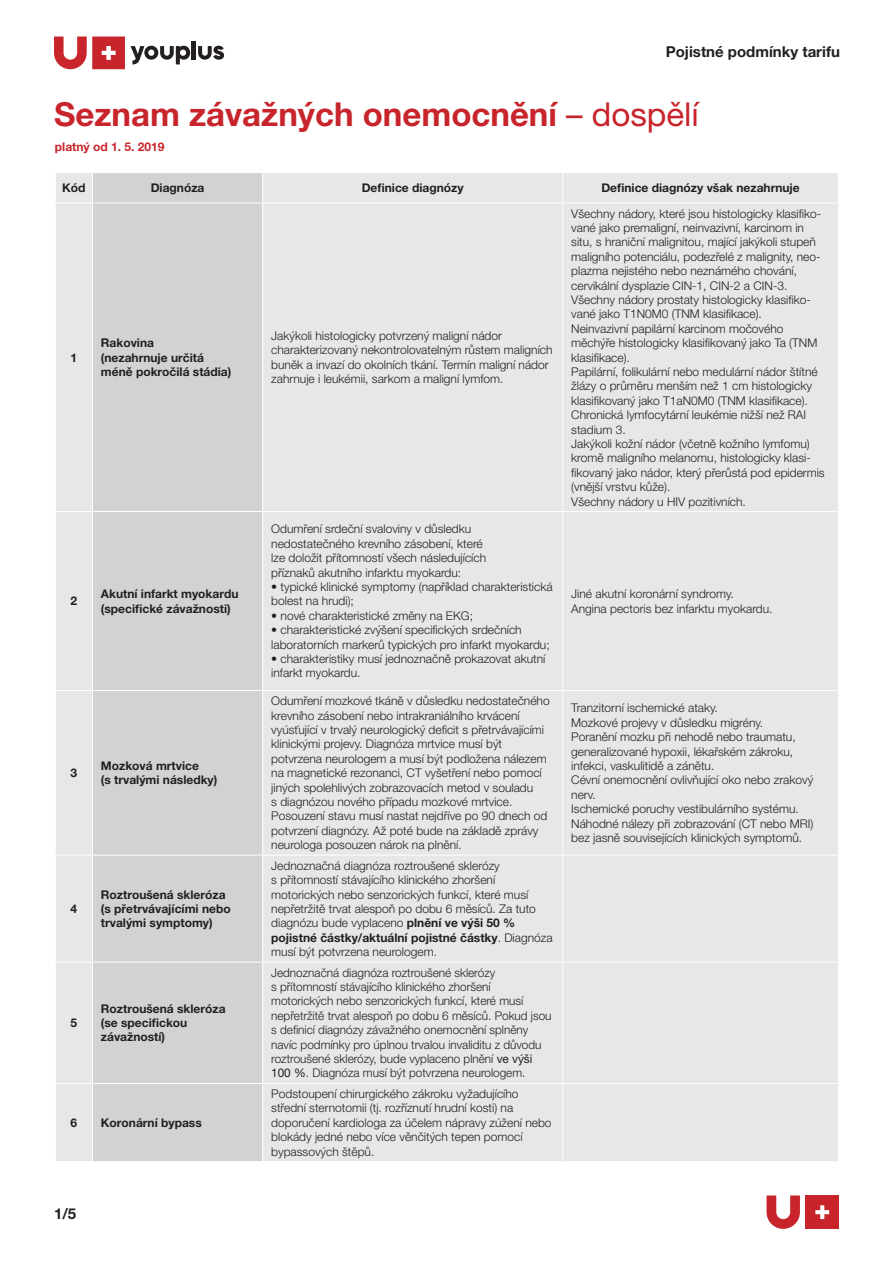
<style>
.page{position:relative;width:893px;height:1263px;background:#fff}
.page>*{position:absolute;margin:0;border:0;box-sizing:border-box;transform-origin:0 0}
.t1{font:700 33px "Helvetica Neue LT Pro";color:#c8242b}
.t2{font:700 15px "Helvetica Neue LT Pro";color:#231f20}
.t3{font:300 12px/14.4px "Helvetica Neue LT Pro";color:#231f20}
.t4{font:700 12px/14.4px "Helvetica Neue LT Pro";color:#231f20}
.t5{font:700 12px "Helvetica Neue LT Pro";color:#c8242b}
.s1{font-weight:400}
.s2{font-weight:700}
</style>
<div class="page">
<svg style="left:54px;top:37px;width:71px;height:32px"></svg>
<hr style="left:192px;top:41px;width:4px;height:19px;background:#231f20">
<svg style="left:198px;top:46px;width:26px;height:14px"></svg>
<svg style="left:131px;top:46px;width:59px;height:18px"></svg>
<svg style="left:766px;top:1195px;width:34px;height:34px"></svg>
<div style="left:806px;top:1195px;width:33px;height:34px;background:#c8242b"></div>
<svg style="left:815px;top:1205px;width:14px;height:14px"></svg>
<div style="left:56px;top:173px;width:782px;height:988px;background:#e6e7e9"></div>
<div style="left:93px;top:173px;width:169px;height:988px;background:#d1d2d4"></div>
<hr style="left:92px;top:1084px;width:1px;height:77px;background:#fff">
<hr style="left:262px;top:1084px;width:1px;height:77px;background:#fff">
<hr style="left:562px;top:1084px;width:1px;height:77px;background:#fff">
<hr style="left:92px;top:512px;width:1px;height:178px;background:#fff">
<hr style="left:262px;top:512px;width:1px;height:178px;background:#fff">
<hr style="left:562px;top:512px;width:1px;height:178px;background:#fff">
<hr style="left:92px;top:691px;width:1px;height:164px;background:#fff">
<hr style="left:262px;top:691px;width:1px;height:164px;background:#fff">
<hr style="left:562px;top:691px;width:1px;height:164px;background:#fff">
<hr style="left:55px;top:690px;width:37px;height:1px;background:#fff">
<hr style="left:92px;top:690px;width:171px;height:1px;background:#fff">
<hr style="left:263px;top:690px;width:300px;height:1px;background:#fff">
<hr style="left:563px;top:690px;width:276px;height:1px;background:#fff">
<hr style="left:92px;top:173px;width:1px;height:30px;background:#fff">
<hr style="left:262px;top:173px;width:1px;height:30px;background:#fff">
<hr style="left:562px;top:173px;width:1px;height:30px;background:#fff">
<hr style="left:92px;top:203px;width:1px;height:308px;background:#fff">
<hr style="left:262px;top:203px;width:1px;height:308px;background:#fff">
<hr style="left:562px;top:203px;width:1px;height:308px;background:#fff">
<hr style="left:55px;top:203px;width:37px;height:1px;background:#fff">
<hr style="left:92px;top:203px;width:171px;height:1px;background:#fff">
<hr style="left:263px;top:203px;width:300px;height:1px;background:#fff">
<hr style="left:563px;top:203px;width:276px;height:1px;background:#fff">
<hr style="left:55px;top:511px;width:37px;height:1px;background:#fff">
<hr style="left:92px;top:511px;width:171px;height:1px;background:#fff">
<hr style="left:263px;top:511px;width:300px;height:1px;background:#fff">
<hr style="left:563px;top:511px;width:276px;height:1px;background:#fff">
<hr style="left:92px;top:855px;width:1px;height:107px;background:#fff">
<hr style="left:262px;top:855px;width:1px;height:107px;background:#fff">
<hr style="left:562px;top:855px;width:1px;height:107px;background:#fff">
<hr style="left:92px;top:962px;width:1px;height:121px;background:#fff">
<hr style="left:262px;top:962px;width:1px;height:121px;background:#fff">
<hr style="left:562px;top:962px;width:1px;height:121px;background:#fff">
<hr style="left:55px;top:962px;width:37px;height:1px;background:#fff">
<hr style="left:92px;top:962px;width:171px;height:1px;background:#fff">
<hr style="left:263px;top:962px;width:300px;height:1px;background:#fff">
<hr style="left:563px;top:962px;width:276px;height:1px;background:#fff">
<hr style="left:55px;top:855px;width:37px;height:1px;background:#fff">
<hr style="left:55px;top:1083px;width:37px;height:1px;background:#fff">
<hr style="left:92px;top:855px;width:171px;height:1px;background:#fff">
<hr style="left:92px;top:1083px;width:171px;height:1px;background:#fff">
<hr style="left:263px;top:855px;width:300px;height:1px;background:#fff">
<hr style="left:263px;top:1083px;width:300px;height:1px;background:#fff">
<hr style="left:563px;top:855px;width:276px;height:1px;background:#fff">
<hr style="left:563px;top:1083px;width:276px;height:1px;background:#fff">
<p class="t2" style="left:666px;top:43px;width:176px">Pojistné podmínky tarifu</p>
<h1 class="t1" style="left:54px;top:93px;width:646px">Seznam závažných onemocnění <span class="s1">– dospělí</span></h1>
<p class="t5" style="left:55px;top:139px;width:111px">platný od 1. 5. 2019</p>
<p class="t4" style="left:62px;top:180px;width:25px">Kód</p>
<p class="t4" style="left:151px;top:180px;width:55px">Diagnóza</p>
<p class="t4" style="left:362px;top:180px;width:103px">Definice diagnózy</p>
<p class="t4" style="left:601px;top:180px;width:200px">Definice diagnózy však nezahrnuje</p>
<p class="t4" style="left:71px;top:350px;width:8px">1</p>
<p class="t4" style="left:101px;top:335px;width:132px">Rakovina<br>(nezahrnuje určitá méně pokročilá stádia)</p>
<p class="t3" style="left:271px;top:328px;width:283px">Jakýkoli histologicky potvrzený maligní nádor charakterizovaný nekontrolovatelným růstem maligních buněk a invazí do okolních tkání. Termín maligní nádor zahrnuje i leukémii, sarkom a maligní lymfom.</p>
<p class="t4" style="left:71px;top:594px;width:8px">2</p>
<p class="t4" style="left:101px;top:586px;width:139px">Akutní infarkt myokardu (specifické závažnosti)</p>
<p class="t3" style="left:271px;top:522px;width:216px">Odumření srdeční svaloviny v důsledku nedostatečného krevního zásobení, které lze doložit přítomností všech následujících příznaků akutního infarktu myokardu:</p>
<p class="t3" style="left:271px;top:579px;width:283px">• typické klinické symptomy (například charakteristická bolest na hrudi);</p>
<p class="t3" style="left:271px;top:608px;width:203px">• nové charakteristické změny na EKG;</p>
<p class="t3" style="left:271px;top:622px;width:280px">• charakteristické zvýšení specifických srdečních laboratorních markerů typických pro infarkt myokardu;</p>
<p class="t3" style="left:271px;top:651px;width:276px">• charakteristiky musí jednoznačně prokazovat akutní infarkt myokardu.</p>
<p class="t3" style="left:571px;top:206px;width:255px">Všechny nádory, které jsou histologicky klasifiko&shy;vané jako premaligní, neinvazivní, karcinom in situ, s hraniční malignitou, mající jakýkoli stupeň maligního potenciálu, podezřelé z malignity, neo&shy;plazma nejistého nebo neznámého chování, cervikální dysplazie CIN-1, CIN-2 a CIN-3.<br>Všechny nádory prostaty histologicky klasifiko&shy;vané jako T1N0M0 (TNM klasifikace).<br>Neinvazivní papilární karcinom močového měchýře histologicky klasifikovaný jako Ta (TNM klasifikace).<br>Papilární, folikulární nebo medulární nádor štítné žlázy o průměru menším než 1 cm histologicky klasifikovaný jako T1aN0M0 (TNM klasifikace).<br>Chronická lymfocytární leukémie nižší než RAI stadium 3.<br>Jakýkoli kožní nádor (včetně kožního lymfomu) kromě maligního melanomu, histologicky klasi&shy;fikovaný jako nádor, který přerůstá pod epidermis (vnější vrstvu kůže).<br>Všechny nádory u HIV pozitivních.</p>
<p class="t3" style="left:571px;top:586px;width:203px">Jiné akutní koronární syndromy.<br>Angina pectoris bez infarktu myokardu.</p>
<p class="t4" style="left:71px;top:765px;width:8px">3</p>
<p class="t4" style="left:101px;top:758px;width:118px">Mozková mrtvice<br>(s trvalými následky)</p>
<p class="t4" style="left:71px;top:901px;width:8px">4</p>
<p class="t4" style="left:101px;top:887px;width:131px">Roztroušená skleróza (s přetrvávajícími nebo trvalými symptomy)</p>
<p class="t4" style="left:71px;top:1015px;width:8px">5</p>
<p class="t4" style="left:101px;top:1001px;width:126px">Roztroušená skleróza (se specifickou závažností)</p>
<p class="t4" style="left:71px;top:1115px;width:8px">6</p>
<p class="t4" style="left:101px;top:1115px;width:102px">Koronární bypass</p>
<p class="t2" style="left:54px;top:1204px;width:24px">1/5</p>
<p class="t3" style="left:271px;top:693px;width:280px">Odumření mozkové tkáně v důsledku nedostatečného krevního zásobení nebo intrakraniálního krvácení vyúsťující v trvalý neurologický deficit s přetrvávajícími klinickými projevy. Diagnóza mrtvice musí být potvrzena neurologem a musí být podložena nálezem na magnetické rezonanci, CT vyšetření nebo pomocí jiných spolehlivých zobrazovacích metod v souladu<br>s diagnózou nového případu mozkové mrtvice.<br>Posouzení stavu musí nastat nejdříve po 90 dnech od potvrzení diagnózy. Až poté bude na základě zprávy neurologa posouzen nárok na plnění.</p>
<p class="t3" style="left:571px;top:701px;width:244px">Tranzitorní ischemické ataky.<br>Mozkové projevy v důsledku migrény.<br>Poranění mozku při nehodě nebo traumatu, generalizované hypoxii, lékařském zákroku, infekci, vaskulitidě a zánětu.<br>Cévní onemocnění ovlivňující oko nebo zrakový nerv.<br>Ischemické poruchy vestibulárního systému.<br>Náhodné nálezy při zobrazování (CT nebo MRI) bez jasně souvisejících klinických symptomů.</p>
<p class="t3" style="left:271px;top:858px;width:283px">Jednoznačná diagnóza roztroušené sklerózy<br>s přítomností stávajícího klinického zhoršení motorických nebo senzorických funkcí, které musí nepřetržitě trvat alespoň po dobu 6 měsíců. Za tuto diagnózu bude vyplaceno <span class="s2">plnění ve výši 50 % pojistné částky/aktuální pojistné částky</span>. Diagnóza musí být potvrzena neurologem.</p>
<p class="t3" style="left:271px;top:965px;width:282px">Jednoznačná diagnóza roztroušené sklerózy<br>s přítomností stávajícího klinického zhoršení motorických nebo senzorických funkcí, které musí nepřetržitě trvat alespoň po dobu 6 měsíců. Pokud jsou s definicí diagnózy závažného onemocnění splněny navíc podmínky pro úplnou trvalou invaliditu z důvodu roztroušené sklerózy, bude vyplaceno plnění <span class="s1">ve výši 100 %</span>. Diagnóza musí být potvrzena neurologem.</p>
<p class="t3" style="left:271px;top:1086px;width:282px">Podstoupení chirurgického zákroku vyžadujícího střední sternotomii (tj. rozříznutí hrudní kosti) na doporučení kardiologa za účelem nápravy zúžení nebo blokády jedné nebo více věnčitých tepen pomocí bypassových štěpů.</p>
</div>
